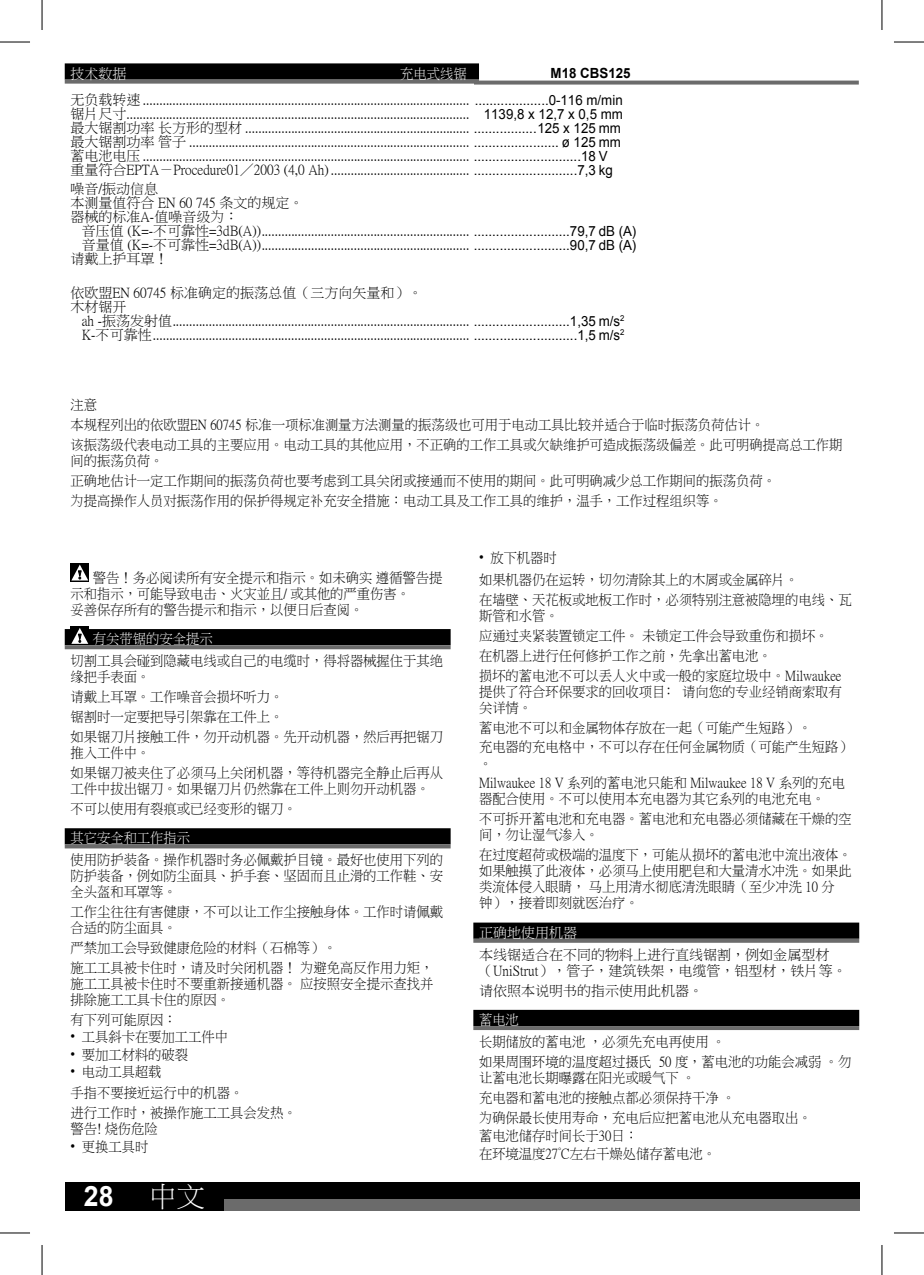
<style>
.page{position:relative;width:924px;height:1275px;background:#fff}
.page>*{position:absolute;margin:0;border:0;box-sizing:border-box;transform-origin:0 0}
.t1{font:700 28px "Arial";color:#fff;scale:.95 1}
.t2{font:28px "P Ming Li U";color:#fff}
.t3{font:14px/14px "P Ming Li U";color:#000}
.t4{font:14px/20px "P Ming Li U";color:#000;scale:.95 1}
.t5{font:14px "P Ming Li U";color:#fff;scale:.95 1}
.t6{font:14px "Arial";color:#000;scale:.95 1}
.t7{font:14px "P Ming Li U";color:#fff}
.t8{font:700 14px "Arial";color:#000;scale:.95 1}
.s1{font-family:"Arial"}
</style>
<div class="page">
<div style="left:65px;top:1182px;width:793px;height:28px;background:#000"></div>
<div style="left:133px;top:1199px;width:725px;height:11px;background:#6b6b6b"></div>
<svg style="left:474px;top:81px;width:384px;height:4px;background:#7a7a7a"></svg>
<div style="left:65px;top:63px;width:414px;height:17px;background:#000"></div>
<svg style="left:65px;top:80px;width:414px;height:4px;background:#787878"></svg>
<div style="left:65px;top:629px;width:385px;height:16px;background:#000"></div>
<svg style="left:65px;top:645px;width:385px;height:4px;background:#707070"></svg>
<div style="left:65px;top:828px;width:385px;height:16px;background:#000"></div>
<svg style="left:65px;top:844px;width:385px;height:4px;background:#6e6e6e"></svg>
<div style="left:70px;top:563px;width:19px;height:19px;background:#878787"></div>
<svg style="left:71px;top:564px;width:17px;height:16px"></svg>
<div style="left:70px;top:626px;width:19px;height:19px;background:#000"></div>
<svg style="left:71px;top:628px;width:17px;height:16px"></svg>
<div style="left:473px;top:922px;width:385px;height:16px;background:#000"></div>
<svg style="left:473px;top:938px;width:385px;height:4px;background:#606060"></svg>
<div style="left:473px;top:1010px;width:385px;height:16px;background:#000"></div>
<hr style="left:473px;top:1026px;width:385px;height:4px;background:#6b6b6b">
<div style="left:130px;top:1182px;width:93px;height:28px;background:#000"></div>
<hr style="left:0;top:42px;width:30px;height:1px;background:#000">
<hr style="left:893px;top:42px;width:30px;height:1px;background:#000">
<hr style="left:0;top:1232px;width:30px;height:1px;background:#000">
<hr style="left:893px;top:1232px;width:30px;height:1px;background:#000">
<hr style="left:42px;top:0;width:1px;height:30px;background:#000">
<hr style="left:42px;top:1245px;width:1px;height:30px;background:#000">
<hr style="left:881px;top:0;width:1px;height:30px;background:#000">
<hr style="left:881px;top:1245px;width:1px;height:30px;background:#000">
<p class="t7" style="left:70px;top:66px;width:57px">技术数据</p>
<p class="t5" style="left:400px;top:66px;width:71px">充电式线锯</p>
<p class="t3" style="left:70px;top:106px;width:400px">锯片尺寸 ........................................................................................................</p>
<p class="t8" style="left:550px;top:66px;width:86px">M18 CBS125</p>
<p class="t6" style="left:483px;top:105px;width:148px">1139,8 x 12,7 x 0,5 mm</p>
<p class="t3" style="left:70px;top:85px;width:553px;line-height:28px">无负载转速 ...................................................................................................<span class="s1">.....................0-116 m/min</span>最大锯割功率 长方形的型材 .................................................................... <span class="s1">.................125 x 125 mm</span></p>
<p class="t3" style="left:70px;top:134px;width:551px">最大锯割功率 管子 ..................................................................................... <span class="s1">....................... ø 125 mm</span>蓄电池电压 ................................................................................................... <span class="s1">.............................18 V</span>重量符合EPTA－Procedure01／2003 (4,0 Ah) .......................................... <span class="s1">............................7,3 kg</span></p>
<p class="t3" style="left:70px;top:182px;width:234px">噪音/振动信息<br>本测量值符合 EN 60 745 条文的规定。器械的标准A-值噪音级为：</p>
<p class="t3" style="left:70px;top:252px;width:100px">请戴上护耳罩！</p>
<p class="t3" style="left:70px;top:286px;width:353px">依欧盟EN 60745 标准确定的振荡总值（三方向矢量和）。木材锯开</p>
<p class="t3" style="left:82px;top:224px;width:556px">音压值 (K=-不可靠性=3dB(A)) ............................................................... <span class="s1">..........................79,7 dB (A)</span>音量值 (K=-不可靠性=3dB(A)) ............................................................... <span class="s1">..........................90,7 dB (A)</span></p>
<p class="t3" style="left:82px;top:314px;width:544px">ah -振荡发射值 .......................................................................................... <span class="s1">..........................1,35 m/s</span><sup>2<br></sup>K-不可靠性 ................................................................................................ <span class="s1">............................1,5 m/s</span><sup>2</sup></p>
<p class="t4" style="left:70px;top:394px;width:814px">注意<br>本规程列出的依欧盟EN 60745 标准一项标准测量方法测量的振荡级也可用于电动工具比较并适合于临时振荡负荷估计。<br>该振荡级代表电动工具的主要应用。电动工具的其他应用，不正确的工作工具或欠缺维护可造成振荡级偏差。此可明确提高总工作期</p>
<p class="t4" style="left:70px;top:450px;width:744px">间的振荡负荷。<br>正确地估计一定工作期间的振荡负荷也要考虑到工具关闭或接通而不使用的期间。此可明确减少总工作期间的振荡负荷。为提高操作人员对振荡作用的保护得规定补充安全措施：电动工具及工作工具的维护，温手，工作过程组织等。</p>
<p class="t4" style="left:70px;top:570px;width:393px;line-height:16px;text-indent:22px">警告！务必阅读所有安全提示和指示。如未确实 遵循警告提示和指示，可能导致电击、火灾並且/ 或其他的严重伤害。<br>妥善保存所有的警告提示和指示，以便日后查阅。</p>
<p class="t5" style="left:93px;top:632px;width:128px">有关带锯的安全提示</p>
<p class="t4" style="left:70px;top:653px;width:394px;line-height:16px">切割工具会碰到隐藏电线或自己的电缆时，得将器械握住于其绝缘把手表面。</p>
<p class="t4" style="left:70px;top:687px;width:394px">请戴上耳罩。工作噪音会损坏听力。<br>锯割时一定要把导引架靠在工件上。<br>如果锯刀片接触工件，勿开动机器。先开动机器，然后再把锯刀</p>
<p class="t4" style="left:70px;top:743px;width:394px">推入工件中。<br>如果锯刀被夹住了必须马上关闭机器，等待机器完全静止后再从</p>
<p class="t4" style="left:70px;top:779px;width:380px">工件中拔出锯刀。如果锯刀片仍然靠在工件上则勿开动机器。不可以使用有裂痕或已经变形的锯刀。</p>
<p class="t5" style="left:70px;top:831px;width:128px">其它安全和工作指示</p>
<p class="t4" style="left:70px;top:852px;width:394px;line-height:16px;text-align:justify">使用防护装备。操作机器时务必佩戴护目镜。最好也使用下列的防护装备，例如防尘面具、护手套、坚固而且止滑的工作鞋、安全头盔和耳罩等。</p>
<p class="t4" style="left:70px;top:904px;width:394px;line-height:16px">工作尘往往有害健康，不可以让工作尘接触身体。工作时请佩戴合适的防尘面具。</p>
<p class="t4" style="left:70px;top:938px;width:383px">严禁加工会导致健康危险的材料（石棉等）。<br>施工工具被卡住时，请及时关闭机器！ 为避免高反作用力矩，</p>
<p class="t4" style="left:70px;top:976px;width:383px;line-height:16px">施工工具被卡住时不要重新接通机器。 应按照安全提示查找并排除施工工具卡住的原因。</p>
<p class="t4" style="left:70px;top:1010px;width:113px">有下列可能原因：</p>
<p class="t4" style="left:70px;top:1027px;width:167px"><span class="s1">•</span> 工具斜卡在要加工工件中</p>
<p class="t4" style="left:70px;top:1044px;width:125px"><span class="s1">•</span> 要加工材料的破裂</p>
<p class="t4" style="left:70px;top:1060px;width:184px;line-height:21.6px"><span class="s1">•</span> 电动工具超载<br>手指不要接近运行中的机器。</p>
<p class="t4" style="left:70px;top:1105px;width:240px;line-height:16px">进行工作时，被操作施工工具会发热。警告! 烧伤危险</p>
<p class="t4" style="left:70px;top:1136px;width:83px"><span class="s1">•</span> 更换工具时</p>
<h1 class="t1" style="left:84px;top:1177px;width:33px">28</h1>
<h1 class="t2" style="left:149px;top:1182px;width:57px">中文</h1>
<p class="t4" style="left:479px;top:547px;width:338px;line-height:21.6px"><span class="s1">•</span> 放下机器时<br>如果机器仍在运转，切勿清除其上的木屑或金属碎片。</p>
<p class="t4" style="left:479px;top:591px;width:394px;line-height:16px">在墙壁、天花板或地板工作时，必须特别注意被隐埋的电线、瓦斯管和水管。</p>
<p class="t4" style="left:479px;top:625px;width:383px">应通过夹紧装置锁定工件。 未锁定工件会导致重伤和损坏。在机器上进行任何修护工作之前，先拿出蓄电池。<br>损坏的蓄电池不可以丢人火中或一般的家庭垃圾中。Milwaukee</p>
<p class="t4" style="left:479px;top:683px;width:383px;line-height:16px">提供了符合环保要求的回收项目﹕ 请向您的专业经销商索取有关详情。</p>
<p class="t4" style="left:479px;top:717px;width:394px">蓄电池不可以和金属物体存放在一起（可能产生短路）。<br>充电器的充电格中，不可以存在任何金属物质（可能产生短路）</p>
<p class="t4" style="left:479px;top:753px;width:387px">。<br>Milwaukee 18 V 系列的蓄电池只能和 Milwaukee 18 V 系列的充电</p>
<p class="t4" style="left:479px;top:789px;width:394px">器配合使用。不可以使用本充电器为其它系列的电池充电。<br>不可拆开蓄电池和充电器。蓄电池和充电器必须储藏在干燥的空</p>
<p class="t4" style="left:479px;top:825px;width:394px">间，勿让湿气渗入。<br>在过度超荷或极端的温度下，可能从损坏的蓄电池中流出液体。</p>
<p class="t4" style="left:479px;top:863px;width:394px;line-height:16px">如果触摸了此液体，必须马上使用肥皂和大量清水冲洗。如果此类流体侵入眼睛， 马上用清水彻底清洗眼睛（至少冲洗 10 分<br>钟），接着即刻就医治疗。</p>
<p class="t7" style="left:479px;top:925px;width:99px">正确地使用机器</p>
<p class="t3" style="left:479px;top:946px;width:369px;line-height:16px">本线锯适合在不同的物料上进行直线锯割，例如金属型材（UniStrut），管子，建筑铁架，电缆管，铝型材，铁片等。</p>
<p class="t3" style="left:479px;top:983px;width:225px">请依照本说明书的指示使用此机器。</p>
<p class="t5" style="left:479px;top:1013px;width:44px">蓄电池</p>
<p class="t4" style="left:479px;top:1031px;width:393px">长期储放的蓄电池 ，必须先充电再使用 。<br>如果周围环境的温度超过摄氏 50 度，蓄电池的功能会减弱 。勿</p>
<p class="t4" style="left:479px;top:1067px;width:351px">让蓄电池长期曝露在阳光或暖气下 。<br>充电器和蓄电池的接触点都必须保持干净 。<br>为确保最长使用寿命，充电后应把蓄电池从充电器取出。</p>
<p class="t4" style="left:479px;top:1126px;width:251px;line-height:18px">蓄电池储存时间长于30日：<br>在环境温度27°C左右干燥处储存蓄电池。</p>
</div>
